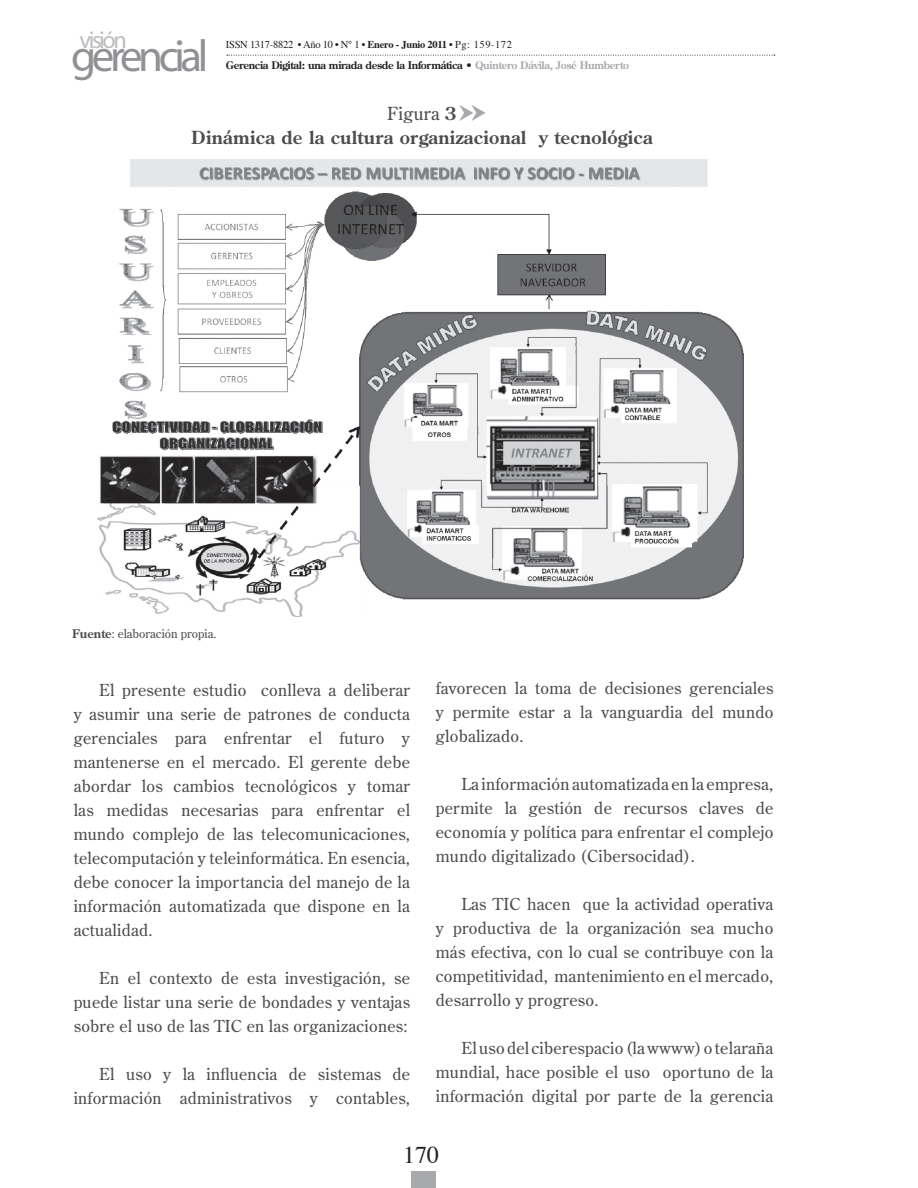
<style>
.page{position:relative;width:918px;height:1188px;background:#fff}
.page>*{position:absolute;margin:0;border:0;box-sizing:border-box;transform-origin:0 0}
.t1{font:44.85px "Myriad";letter-spacing:-.095em;color:#8f9194}
.t2{font:24.3px "Myriad";letter-spacing:-.095em;color:#bcbdc0}
.t3{font:24px "Times";color:#231f20}
.t4{font:700 18px/24px "Century Old Style Std";letter-spacing:.015em;color:#4b4c4d;text-align:center}
.t5{font:16.5px/24px "Century Old Style Std";letter-spacing:.015em;color:#4b4c4d;text-align:justify}
.t6{font:12px "Century Old Style Std";color:#4b4c4d}
.t7{font:700 10.5px "Century Old Style Std";letter-spacing:-.03em;color:#231f20}
.t8{font:10.5px "Times";letter-spacing:-.025em;color:#231f20}
.s1{font-weight:700}
.s2{color:#a8a9ad}
.s3{font-weight:400}
</style>
<div class="page">
<svg style="left:227px;top:55px;width:548px;height:1px"></svg>
<div style="left:411px;top:1171px;width:25px;height:17px;background:#a8a9ad"></div>
<img style="left:98px;top:160px;width:646px;height:456px">
<svg style="left:459px;top:105px;width:27px;height:16px"></svg>
<h2 class="t2" style="left:79px;top:27px;width:49px">visión</h2>
<h1 class="t1" style="left:71px;top:34px;width:139px">gerencial</h1>
<p class="t8" style="left:226px;top:35px;width:288px">ISSN 1317-8822 • Año 10 • N° 1 • <span class="s1">Enero - Junio 2011</span> • Pg: 159-172</p>
<p class="t7" style="left:226px;top:58px;width:405px">Gerencia Digital: una mirada desde la Informática • <span class="s2">Quintero Dávila, José Humberto</span></p>
<p class="t4" style="left:191px;top:101px;width:463px"><span class="s3">Figura</span> 3<br>Dinámica de la cultura organizacional y tecnológica</p>
<p class="t6" style="left:72px;top:626px;width:146px"><span class="s1">Fuente</span>: elaboración propia.</p>
<p class="t5" style="left:74px;top:677px;width:338px;text-indent:26px">El presente estudio conlleva a deliberar y asumir una serie de patrones de conducta gerenciales para enfrentar el futuro y mantenerse en el mercado. El gerente debe abordar los cambios tecnológicos y tomar las medidas necesarias para enfrentar el mundo complejo de las telecomunicaciones, telecomputación y teleinformática. En esencia, debe conocer la importancia del manejo de la información automatizada que dispone en la actualidad.</p>
<p class="t5" style="left:74px;top:965px;width:338px;text-indent:26px">En el contexto de esta investigación, se puede listar una serie de bondades y ventajas sobre el uso de las TIC en las organizaciones:</p>
<p class="t5" style="left:74px;top:1061px;width:338px;text-align:right">El uso y la influencia de sistemas de información administrativos y contables,</p>
<p class="t5" style="left:436px;top:676px;width:339px">favorecen la toma de decisiones gerenciales y permite estar a la vanguardia del mundo globalizado.</p>
<p class="t5" style="left:436px;top:772px;width:339px;text-indent:26px">La información automatizada en la empresa, permite la gestión de recursos claves de economía y política para enfrentar el complejo mundo digitalizado (Cibersocidad).</p>
<p class="t5" style="left:436px;top:892px;width:339px;text-indent:26px">Las TIC hacen que la actividad operativa y productiva de la organización sea mucho más efectiva, con lo cual se contribuye con la competitividad, mantenimiento en el mercado, desarrollo y progreso.</p>
<p class="t5" style="left:436px;top:1036px;width:339px;text-indent:26px">El uso del ciberespacio (la wwww) o telaraña mundial, hace posible el uso oportuno de la información digital por parte de la gerencia</p>
<h3 class="t3" style="left:403px;top:1132px;width:37px">170</h3>
</div>
